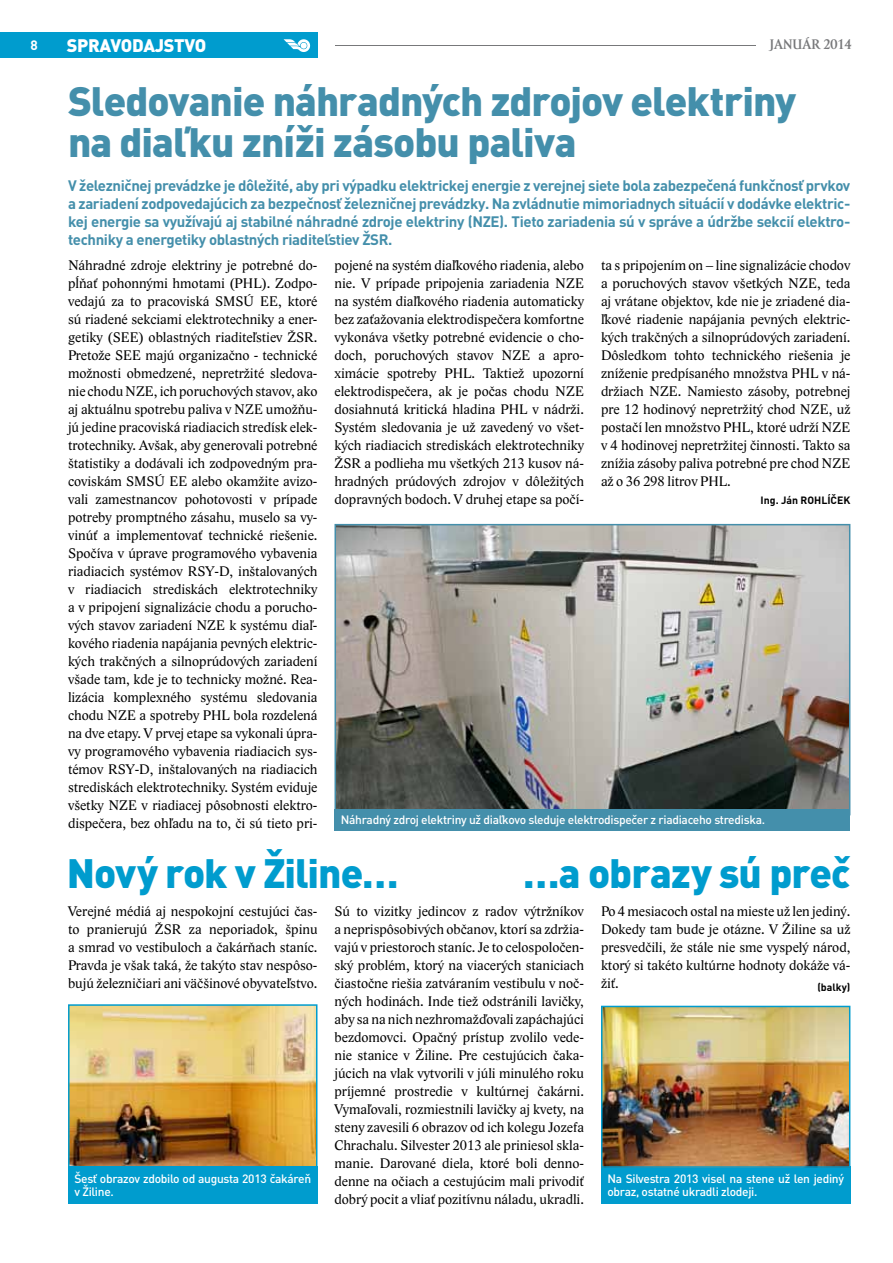
<style>
.page{position:relative;width:893px;height:1263px;background:#fff}
.page>*{position:absolute;margin:0;border:0;box-sizing:border-box;transform-origin:0 0}
.t1{font:900 40.5px/40.5px "DIN Pro";letter-spacing:-.025em;color:#448fab}
.t2{font:900 40.5px "DIN Pro";letter-spacing:-.025em;color:#009cce}
.t3{font:900 18px "DIN Pro";letter-spacing:-.015em;color:#fff}
.t4{font:700 15px/18px "DIN Pro";letter-spacing:-.025em;color:#448fab;text-align:justify}
.t5{font:14.25px/18px "Lido STF";color:#000;text-align:justify}
.t6{font:700 14.25px "Amor Serif Pro";color:#77787a}
.t7{font:700 13.5px "DIN Pro";color:#fff}
.t8{font:500 12px/13.5px "DIN Pro";letter-spacing:-.025em;color:#fff}
.t9{font:700 10.5px "DIN Pro";color:#000}
</style>
<div class="page">
<hr style="left:335px;top:45px;width:421px;height:1px;background:#77787a">
<img style="left:337px;top:527px;width:510px;height:282px">
<div style="left:334px;top:524px;width:516px;height:291px;border:2px solid #448fab"></div>
<div style="left:0;top:32px;width:317px;height:26px;background:#009cce"></div>
<svg style="left:284px;top:39px;width:26px;height:13px"></svg>
<div style="left:601px;top:1166px;width:249px;height:37px;background:#009cce"></div>
<div style="left:334px;top:809px;width:516px;height:21px;background:#448fab"></div>
<img style="left:71px;top:1007px;width:243px;height:159px">
<div style="left:68px;top:1004px;width:249px;height:167px;border:2px solid #009cce"></div>
<img style="left:604px;top:1009px;width:243px;height:156px">
<div style="left:601px;top:1006px;width:249px;height:162px;border:2px solid #009cce"></div>
<div style="left:68px;top:1166px;width:249px;height:37px;background:#009cce"></div>
<p class="t7" style="left:30px;top:36px;width:9px">8</p>
<p class="t3" style="left:67px;top:33px;width:141px">SPRAVODAJSTVO</p>
<p class="t6" style="left:770px;top:37px;width:83px">JANUÁR 2014</p>
<h1 class="t1" style="left:68px;top:79px;width:729px">Sledovanie náhradných zdrojov elektriny na diaľku zníži zásobu paliva</h1>
<p class="t4" style="left:68px;top:176px;width:784px">V železničnej prevádzke je dôležité, aby pri výpadku elektrickej energie z verejnej siete bola zabezpečená funkčnosť prvkov a zariadení zodpovedajúcich za bezpečnosť železničnej prevádzky. Na zvládnutie mimoriadnych situácií v dodávke elektric&shy;kej energie sa využívajú aj stabilné náhradné zdroje elektriny (NZE). Tieto zariadenia sú v správe a údržbe sekcií elektro&shy;techniky a energetiky oblastných riaditeľstiev ŽSR.</p>
<p class="t5" style="left:68px;top:257px;width:251px">Náhradné zdroje elektriny je potrebné do&shy;pĺňať pohonnými hmotami (PHL). Zodpo&shy;vedajú za to pracoviská SMSÚ EE, ktoré sú riadené sekciami elektrotechniky a ener&shy;getiky (SEE) oblastných riaditeľstiev ŽSR.<br>Pretože SEE majú organizačno - technické možnosti obmedzené, nepretržité sledova&shy;nie chodu NZE, ich poruchových stavov, ako aj aktuálnu spotrebu paliva v NZE umožňu&shy;jú jedine pracoviská riadiacich stredísk elek&shy;trotechniky. Avšak, aby generovali potrebné štatistiky a dodávali ich zodpovedným pra&shy;coviskám SMSÚ EE alebo okamžite avizo&shy;vali zamestnancov pohotovosti v prípade potreby promptného zásahu, muselo sa vy&shy;vinúť a implementovať technické riešenie.<br>Spočíva v úprave programového vybavenia riadiacich systémov RSY-D, inštalovaných v riadiacich strediskách elektrotechniky a v pripojení signalizácie chodu a porucho&shy;vých stavov zariadení NZE k systému diaľ&shy;kového riadenia napájania pevných elektric&shy;kých trakčných a silnoprúdových zariadení všade tam, kde je to technicky možné. Rea&shy;lizácia komplexného systému sledovania chodu NZE a spotreby PHL bola rozdelená na dve etapy. V prvej etape sa vykonali úpra&shy;vy programového vybavenia riadiacich sys&shy;témov RSY-D, inštalovaných na riadiacich strediskách elektrotechniky. Systém eviduje všetky NZE v riadiacej pôsobnosti elektro&shy;dispečera, bez ohľadu na to, či sú tieto pri-</p>
<p class="t5" style="left:334px;top:257px;width:251px">pojené na systém diaľkového riadenia, alebo nie. V prípade pripojenia zariadenia NZE na systém diaľkového riadenia automaticky bez zaťažovania elektrodispečera komfortne vykonáva všetky potrebné evidencie o cho&shy;doch, poruchových stavov NZE a apro&shy;ximácie spotreby PHL. Taktiež upozorní elektrodispečera, ak je počas chodu NZE dosiahnutá kritická hladina PHL v nádrži.<br>Systém sledovania je už zavedený vo všet&shy;kých riadiacich strediskách elektrotechniky ŽSR a podlieha mu všetkých 213 kusov ná&shy;hradných prúdových zdrojov v dôležitých dopravných bodoch. V druhej etape sa počí-</p>
<p class="t5" style="left:601px;top:257px;width:251px">ta s pripojením on – line signalizácie chodov a poruchových stavov všetkých NZE, teda aj vrátane objektov, kde nie je zriadené dia&shy;ľkové riadenie napájania pevných elektric&shy;kých trakčných a silnoprúdových zariadení.<br>Dôsledkom tohto technického riešenia je zníženie predpísaného množstva PHL v ná&shy;držiach NZE. Namiesto zásoby, potrebnej pre 12 hodinový nepretržitý chod NZE, už postačí len množstvo PHL, ktoré udrží NZE v 4 hodinovej nepretržitej činnosti. Takto sa znížia zásoby paliva potrebné pre chod NZE až o 36 298 litrov PHL.</p>
<p class="t9" style="left:761px;top:493px;width:91px">Ing. Ján ROHLÍČEK</p>
<p class="t8" style="left:341px;top:813px;width:426px">Náhradný zdroj elektriny už diaľkovo sleduje elektrodispečer z riadiaceho strediska.</p>
<h1 class="t2" style="left:67px;top:846px;width:333px">Nový rok v Žiline…</h1>
<h1 class="t2" style="left:523px;top:846px;width:329px">…a obrazy sú preč</h1>
<p class="t5" style="left:68px;top:902px;width:251px">Verejné médiá aj nespokojní cestujúci čas&shy;to pranierujú ŽSR za neporiadok, špinu a smrad vo vestibuloch a čakárňach staníc.<br>Pravda je však taká, že takýto stav nespôso&shy;bujú železničiari ani väčšinové obyvateľstvo.</p>
<p class="t8" style="left:74px;top:1171px;width:238px">Šesť obrazov zdobilo od augusta 2013 čakáreň v Žiline.</p>
<p class="t5" style="left:334px;top:902px;width:251px">Sú to vizitky jedincov z radov výtržníkov a neprispôsobivých občanov, ktorí sa zdržia&shy;vajú v priestoroch staníc. Je to celospoločen&shy;ský problém, ktorý na viacerých staniciach čiastočne riešia zatváraním vestibulu v noč&shy;ných hodinách. Inde tiež odstránili lavičky, aby sa na nich nezhromažďovali zapáchajúci bezdomovci. Opačný prístup zvolilo vede&shy;nie stanice v Žiline. Pre cestujúcich čaka&shy;júcich na vlak vytvorili v júli minulého roku príjemné prostredie v kultúrnej čakárni.<br>Vymaľovali, rozmiestnili lavičky aj kvety, na steny zavesili 6 obrazov od ich kolegu Jozefa Chrachalu. Silvester 2013 ale priniesol skla&shy;manie. Darované diela, ktoré boli denno&shy;denne na očiach a cestujúcim mali privodiť dobrý pocit a vliať pozitívnu náladu, ukradli.</p>
<p class="t5" style="left:601px;top:902px;width:251px">Po 4 mesiacoch ostal na mieste už len jediný.<br>Dokedy tam bude je otázne. V Žiline sa už presvedčili, že stále nie sme vyspelý národ, ktorý si takéto kultúrne hodnoty dokáže vá&shy;žiť.</p>
<p class="t9" style="left:817px;top:980px;width:35px">(balky)</p>
<p class="t8" style="left:607px;top:1171px;width:238px">Na Silvestra 2013 visel na stene už len jediný obraz, ostatné ukradli zlodeji.</p>
</div>
